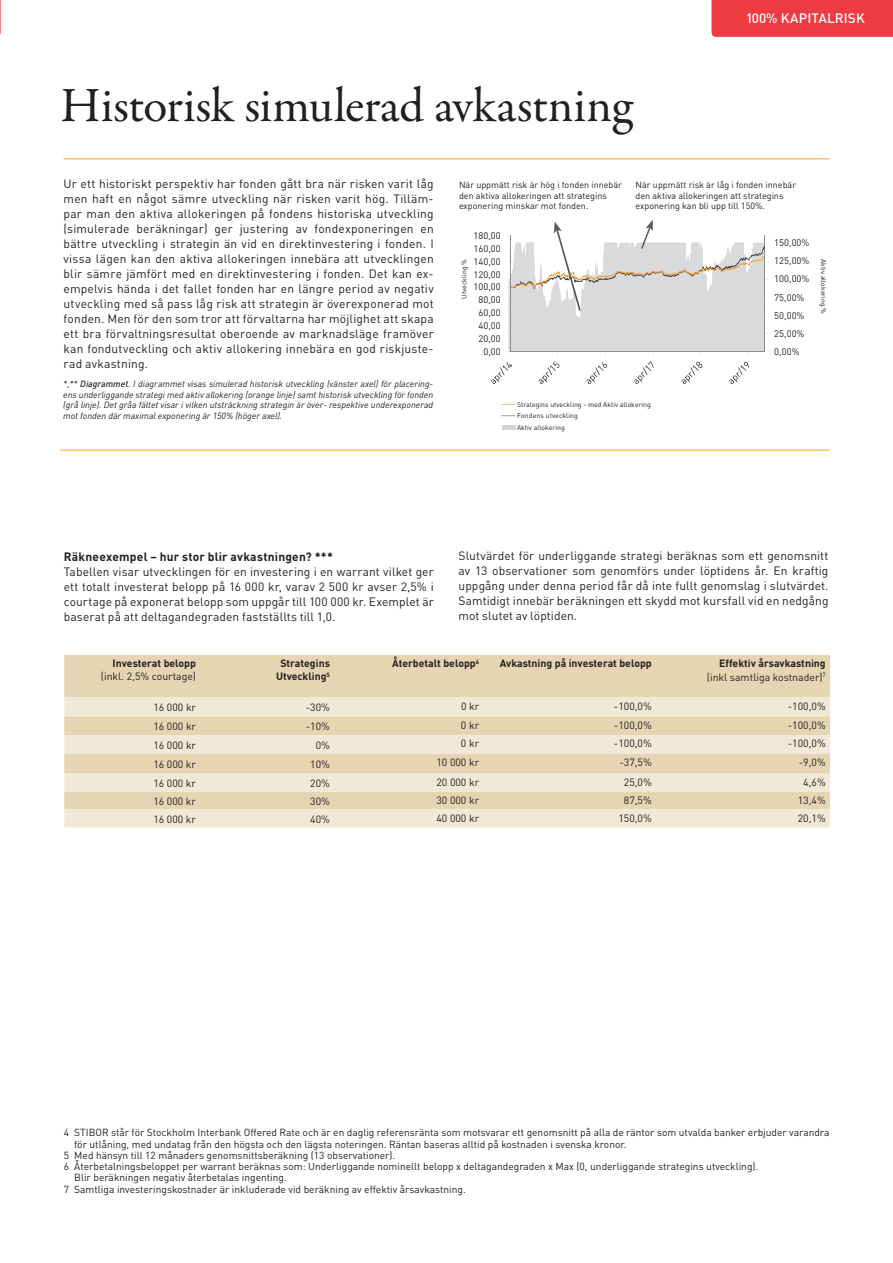
<style>
.page{position:relative;width:893px;height:1263px;background:#fff}
.page>*{position:absolute;margin:0;border:0;box-sizing:border-box;transform-origin:0 0}
.t1{font:49.5px "Garamond Premr Pro";letter-spacing:-.01em;color:#231f20}
.t2{font:500 13.5px "DINOT";letter-spacing:.01em;color:#fff}
.t3{font:12px/15px "DINOT";letter-spacing:.01em;color:#231f20;text-align:justify}
.t4{font:700 12px "DINOT";letter-spacing:.015em;color:#231f20}
.t5{font:10.5px/13.5px "DINOT";color:#231f20;text-align:right}
.t6{font:700 10.5px/13.5px "DINOT";color:#231f20;text-align:center}
.t7{font:10.2px "DINOT";color:#231f20}
.t8{font:9.45px "DINOT";color:#231f20}
.t9{font:italic 9px/10.5px "DINOT";color:#231f20;text-align:justify}
.t10{font:9px/10.5px "DINOT";color:#231f20}
.t11{font:6.9px "DINOT";color:#231f20}
.s1{font-weight:500}
.s2{font-weight:700}
</style>
<div class="page">
<div style="left:711px;top:0;width:182px;height:37px;background:#ee3a41"></div>
<svg style="left:0;top:0;width:1px;height:35px"></svg>
<hr style="left:502px;top:425px;width:14px;height:4px;background:#d1d2d4">
<svg style="left:502px;top:415px;width:13px;height:1px"></svg>
<svg style="left:502px;top:404px;width:13px;height:1px"></svg>
<svg style="left:491px;top:362px;width:21px;height:22px"></svg>
<svg style="left:539px;top:361px;width:20px;height:23px"></svg>
<svg style="left:586px;top:362px;width:21px;height:22px"></svg>
<svg style="left:634px;top:361px;width:20px;height:23px"></svg>
<svg style="left:682px;top:362px;width:20px;height:22px"></svg>
<svg style="left:729px;top:362px;width:20px;height:22px"></svg>
<hr style="left:64px;top:158px;width:765px;height:1px;background:#f89c1c">
<svg style="left:507px;top:220px;width:261px;height:135px"></svg>
<hr style="left:60px;top:450px;width:769px;height:1px;background:#f89c1c">
<div style="left:64px;top:655px;width:766px;height:42px;background:#e6d5b2"></div>
<svg style="left:64px;top:697px;width:766px;height:130px;background:#ece0c6"></svg>
<h1 class="t1" style="left:61px;top:75px;width:573px">Historisk simulerad avkastning</h1>
<p class="t2" style="left:746px;top:9px;width:121px">100% KAPITALRISK</p>
<p class="t3" style="left:64px;top:176px;width:372px">Ur ett historiskt perspektiv har fonden gått bra när risken varit låg men haft en något sämre utveckling när risken varit hög. Tilläm&shy;par man den aktiva allokeringen på fondens historiska utveckling (simulerade beräkningar) ger justering av fondexponeringen en bättre utveckling i strategin än vid en direktinvestering i fonden. I vissa lägen kan den aktiva allokeringen innebära att utvecklingen blir sämre jämfört med en direktinvestering i fonden. Det kan ex&shy;empelvis hända i det fallet fonden har en längre period av negativ utveckling med så pass låg risk att strategin är överexponerad mot fonden. Men för den som tror att förvaltarna har möjlighet att skapa ett bra förvaltningsresultat oberoende av marknadsläge framöver kan fondutveckling och aktiv allokering innebära en god riskjuste&shy;rad avkastning.</p>
<p class="t10" style="left:636px;top:179px;width:162px">När uppmätt risk är låg i fonden innebär den aktiva allokeringen att strategins exponering kan bli upp till 150%.</p>
<p class="t10" style="left:459px;top:179px;width:164px">När uppmätt risk är hög i fonden innebär den aktiva allokeringen att strategins exponering minskar mot fonden.</p>
<p class="t8" style="left:473px;top:229px;width:29px">180,00</p>
<p class="t8" style="left:774px;top:237px;width:37px">150,00%</p>
<p class="t8" style="left:473px;top:242px;width:29px">160,00</p>
<p class="t8" style="left:774px;top:255px;width:37px">125,00%</p>
<p class="t8" style="left:473px;top:255px;width:29px">140,00</p>
<p class="t11" style="left:460px;top:299px;width:41px;rotate:-90deg">Utveckling %</p>
<p class="t11" style="left:828px;top:259px;width:56px;rotate:90deg">Aktiv allokering %</p>
<p class="t8" style="left:774px;top:346px;width:27px">0,00%</p>
<p class="t8" style="left:473px;top:268px;width:29px">120,00</p>
<p class="t8" style="left:774px;top:273px;width:37px">100,00%</p>
<p class="t8" style="left:473px;top:281px;width:29px">100,00</p>
<p class="t8" style="left:774px;top:291px;width:32px">75,00%</p>
<p class="t8" style="left:478px;top:294px;width:24px">80,00</p>
<p class="t8" style="left:478px;top:307px;width:24px">60,00</p>
<p class="t8" style="left:774px;top:309px;width:32px">50,00%</p>
<p class="t8" style="left:478px;top:320px;width:24px">40,00</p>
<p class="t8" style="left:774px;top:328px;width:32px">25,00%</p>
<p class="t8" style="left:478px;top:333px;width:24px">20,00</p>
<p class="t8" style="left:483px;top:346px;width:19px">0,00</p>
<p class="t9" style="left:63px;top:378px;width:371px">*,** <span class="s1">Diagrammet</span>. I diagrammet visas simulerad historisk utveckling (vänster axel) för placering&shy;ens underliggande strategi med aktiv allokering (orange linje) samt historisk utveckling för fonden (grå linje). Det gråa fältet visar i vilken utsträckning strategin är över- respektive underexponerad mot fonden där maximal exponering är 150% (höger axel).</p>
<p class="t11" style="left:517px;top:400px;width:135px">Strategins utveckling - med Aktiv allokering</p>
<p class="t11" style="left:517px;top:411px;width:62px">Fondens utveckling</p>
<p class="t11" style="left:517px;top:423px;width:49px">Aktiv allokering</p>
<p class="t4" style="left:64px;top:549px;width:271px">Räkneexempel – hur stor blir avkastningen? ***</p>
<p class="t3" style="left:64px;top:564px;width:371px">Tabellen visar utvecklingen för en investering i en warrant vilket ger ett totalt investerat belopp på 16 000 kr, varav 2 500 kr avser 2,5% i courtage på exponerat belopp som uppgår till 100 000 kr. Exemplet är baserat på att deltagandegraden fastställts till 1,0.</p>
<p class="t3" style="left:459px;top:548px;width:371px">Slutvärdet för underliggande strategi beräknas som ett genomsnitt av 13 observationer som genomförs under löptidens år. En kraftig uppgång under denna period får då inte fullt genomslag i slutvärdet.<br>Samtidigt innebär beräkningen ett skydd mot kursfall vid en nedgång mot slutet av löptiden.</p>
<p class="t6" style="left:113px;top:656px;width:85px">Investerat belopp</p>
<p class="t5" style="left:101px;top:669px;width:97px">(inkl. 2,5% courtage)</p>
<p class="t6" style="left:276px;top:656px;width:55px">Strategins<br>Utveckling<sup>5</sup></p>
<p class="t6" style="left:392px;top:656px;width:89px">Återbetalt belopp<sup>6</sup></p>
<p class="t6" style="left:500px;top:656px;width:154px">Avkastning på investerat belopp</p>
<p class="t5" style="left:707px;top:656px;width:120px"><span class="s2">Effektiv årsavkastning </span>(inkl samtliga kostnader)<sup>7</sup></p>
<p class="t5" style="left:153px;top:700px;width:44px">16 000 kr</p>
<p class="t5" style="left:306px;top:700px;width:26px">-30%</p>
<p class="t5" style="left:461px;top:699px;width:20px">0 kr</p>
<p class="t5" style="left:614px;top:699px;width:39px">-100,0%</p>
<p class="t5" style="left:788px;top:699px;width:39px">-100,0%</p>
<p class="t5" style="left:153px;top:719px;width:44px">16 000 kr</p>
<p class="t5" style="left:306px;top:719px;width:26px">-10%</p>
<p class="t5" style="left:461px;top:718px;width:20px">0 kr</p>
<p class="t5" style="left:614px;top:718px;width:39px">-100,0%</p>
<p class="t5" style="left:788px;top:718px;width:39px">-100,0%</p>
<p class="t5" style="left:153px;top:738px;width:44px">16 000 kr</p>
<p class="t5" style="left:316px;top:738px;width:16px">0%</p>
<p class="t5" style="left:461px;top:737px;width:20px">0 kr</p>
<p class="t5" style="left:614px;top:737px;width:39px">-100,0%</p>
<p class="t5" style="left:788px;top:737px;width:39px">-100,0%</p>
<p class="t5" style="left:153px;top:757px;width:44px">16 000 kr</p>
<p class="t5" style="left:310px;top:757px;width:21px">10%</p>
<p class="t5" style="left:436px;top:755px;width:44px">10 000 kr</p>
<p class="t5" style="left:619px;top:755px;width:34px">-37,5%</p>
<p class="t5" style="left:799px;top:755px;width:28px">-9,0%</p>
<p class="t5" style="left:153px;top:776px;width:44px">16 000 kr</p>
<p class="t5" style="left:310px;top:776px;width:21px">20%</p>
<p class="t5" style="left:436px;top:775px;width:44px">20 000 kr</p>
<p class="t5" style="left:624px;top:775px;width:29px">25,0%</p>
<p class="t5" style="left:803px;top:775px;width:24px">4,6%</p>
<p class="t5" style="left:153px;top:794px;width:44px">16 000 kr</p>
<p class="t5" style="left:310px;top:794px;width:21px">30%</p>
<p class="t5" style="left:436px;top:793px;width:44px">30 000 kr</p>
<p class="t5" style="left:624px;top:793px;width:29px">87,5%</p>
<p class="t5" style="left:798px;top:793px;width:29px">13,4%</p>
<p class="t5" style="left:153px;top:812px;width:44px">16 000 kr</p>
<p class="t5" style="left:310px;top:812px;width:21px">40%</p>
<p class="t5" style="left:436px;top:811px;width:44px">40 000 kr</p>
<p class="t5" style="left:618px;top:811px;width:35px">150,0%</p>
<p class="t5" style="left:798px;top:811px;width:29px">20,1%</p>
<p class="t7" style="left:64px;top:1126px;width:767px">4 STIBOR står för Stockholm Interbank Offered Rate och är en daglig referensränta som motsvarar ett genomsnitt på alla de räntor som utvalda banker erbjuder varandra</p>
<p class="t7" style="left:74px;top:1137px;width:554px">för utlåning, med undatag från den högsta och den lägsta noteringen. Räntan baseras alltid på kostnaden i svenska kronor.</p>
<p class="t7" style="left:64px;top:1149px;width:333px">5 Med hänsyn till 12 månaders genomsnittsberäkning (13 observationer).</p>
<p class="t7" style="left:64px;top:1160px;width:696px">6 Återbetalningsbeloppet per warrant beräknas som: Underliggande nominellt belopp x deltagandegraden x Max (0, underliggande strategins utveckling).</p>
<p class="t7" style="left:74px;top:1171px;width:214px">Blir beräkningen negativ återbetalas ingenting.</p>
<p class="t7" style="left:64px;top:1182px;width:404px">7 Samtliga investeringskostnader är inkluderade vid beräkning av effektiv årsavkastning.</p>
</div>
